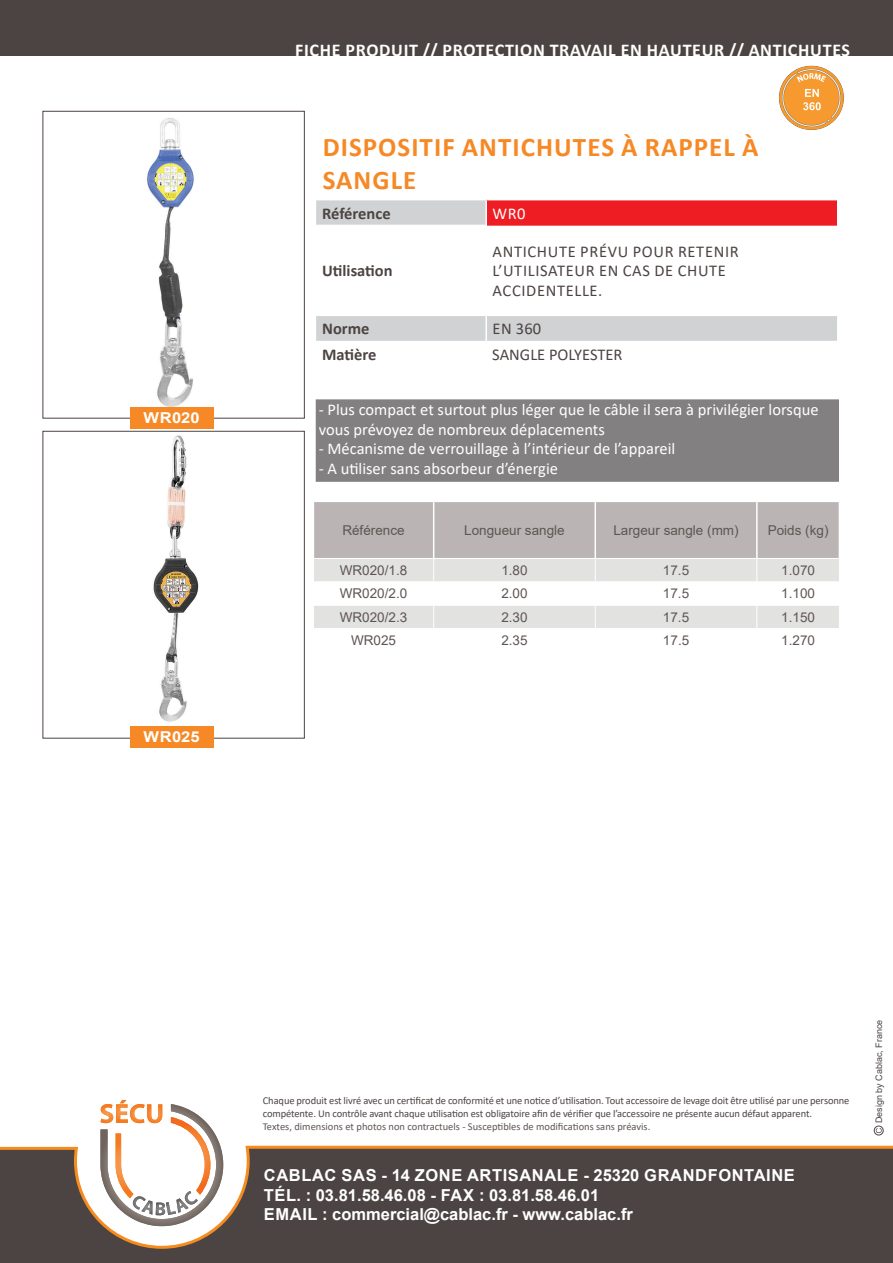
<style>
.page{position:relative;width:893px;height:1263px;background:#fff}
.page>*{position:absolute;margin:0;border:0;box-sizing:border-box;transform-origin:0 0}
.t1{font:700 27px/32.4px "Calibri";letter-spacing:.04em;color:#f68926}
.t2{font:700 18px "Calibri";letter-spacing:.04em;color:#fff}
.t3{font:16.5px/19.8px "Calibri";color:#fff}
.t4{font:700 16.5px/19.8px "Arial";color:#fff}
.t5{font:16.5px/19.8px "Calibri";letter-spacing:.04em;color:#4c4442}
.t6{font:700 16.5px "Calibri";color:#4c4442}
.t7{font:16.5px "Calibri";color:#4c4442}
.t8{font:700 15px "Arial";letter-spacing:.01em;color:#fff;scale:1.1 1}
.t9{font:13.5px "Arial";color:#5e5553}
.t10{font:10.5px/12.6px "Calibri";letter-spacing:-.01em;color:#4c4442}
.t11{font:10.5px "Calibri";color:#5e5553}
.t12{font:9px "Arial";color:#4c4442}
</style>
<div class="page">
<div style="left:0;top:1147px;width:893px;height:116px;background:#4c4442"></div>
<svg style="left:100px;top:1100px;width:106px;height:44px"></svg>
<img style="left:206px;top:1122px;width:9px;height:22px">
<img style="left:214px;top:1133px;width:6px;height:11px">
<svg style="left:0;top:1144px;width:893px;height:105px"></svg>
<div style="left:874px;top:1126px;width:10px;height:9px;border:1px solid #4c4442;border-radius:50%"></div>
<svg style="left:876px;top:1128px;width:6px;height:5px"></svg>
<div style="left:43px;top:111px;width:262px;height:307px;border:1px solid #4c4442"></div>
<div style="left:43px;top:431px;width:262px;height:307px;border:1px solid #4c4442"></div>
<div style="left:0;top:0;width:893px;height:55px;background:#4c4442"></div>
<svg style="left:316px;top:200px;width:521px;height:141px"></svg>
<div style="left:486px;top:200px;width:351px;height:25px;background:#ee1d23"></div>
<hr style="left:316px;top:315px;width:170px;height:1px;background:#fff">
<hr style="left:486px;top:315px;width:351px;height:1px;background:#fff">
<hr style="left:316px;top:225px;width:169px;height:1px;background:#fff">
<hr style="left:487px;top:225px;width:350px;height:1px;background:#ee1d23">
<hr style="left:485px;top:200px;width:2px;height:25px;background:#fff">
<hr style="left:485px;top:225px;width:2px;height:90px;background:#fff">
<hr style="left:485px;top:316px;width:2px;height:25px;background:#fff">
<img style="left:779px;top:65px;width:65px;height:65px">
<img style="left:147px;top:118px;width:67px;height:296px">
<img style="left:153px;top:435px;width:61px;height:299px">
<div style="left:317px;top:401px;width:520px;height:79px;background:#838082"></div>
<div style="left:316px;top:399px;width:523px;height:83px;border:3px solid #838082"></div>
<svg style="left:314px;top:502px;width:525px;height:126px"></svg>
<div style="left:130px;top:407px;width:83px;height:22px;background:#f68926"></div>
<div style="left:130px;top:726px;width:83px;height:22px;background:#f68926"></div>
<h3 class="t8" style="left:144px;top:408px;width:52px">WR020</h3>
<h3 class="t8" style="left:144px;top:726px;width:52px">WR025</h3>
<h2 class="t2" style="left:295px;top:37px;width:557px">FICHE PRODUIT // PROTECTION TRAVAIL EN HAUTEUR // ANTICHUTES</h2>
<h1 class="t1" style="left:323px;top:131px;width:437px">DISPOSITIF ANTICHUTES À RAPPEL À<br>SANGLE</h1>
<h3 class="t6" style="left:322px;top:201px;width:70px">Référence</h3>
<h3 class="t3" style="left:493px;top:203px;width:34px">WR0</h3>
<h3 class="t6" style="left:322px;top:259px;width:72px">Utilisation</h3>
<h3 class="t5" style="left:493px;top:241px;width:248px">ANTICHUTE PRÉVU POUR RETENIR<br>L’UTILISATEUR EN CAS DE CHUTE<br>ACCIDENTELLE.</h3>
<h3 class="t6" style="left:322px;top:317px;width:49px">Norme</h3>
<h3 class="t5" style="left:493px;top:318px;width:50px">EN 360</h3>
<h3 class="t6" style="left:322px;top:343px;width:56px">Matière</h3>
<h3 class="t7" style="left:492px;top:343px;width:132px">SANGLE POLYESTER</h3>
<h3 class="t3" style="left:319px;top:399px;width:501px">- Plus compact et surtout plus léger que le câble il sera à privilégier lorsque vous prévoyez de nombreux déplacements</h3>
<h3 class="t3" style="left:319px;top:439px;width:358px">- Mécanisme de verrouillage à l’intérieur de l’appareil</h3>
<h3 class="t3" style="left:319px;top:458px;width:241px">- A utiliser sans absorbeur d’énergie</h3>
<p class="t9" style="left:342px;top:521px;width:64px">Référence</p>
<p class="t9" style="left:464px;top:521px;width:102px">Longueur sangle</p>
<p class="t9" style="left:613px;top:521px;width:127px">Largeur sangle (mm)</p>
<p class="t9" style="left:768px;top:521px;width:62px">Poids (kg)</p>
<p class="t9" style="left:340px;top:561px;width:69px">WR020/1.8</p>
<p class="t9" style="left:501px;top:561px;width:28px">1.80</p>
<p class="t9" style="left:663px;top:561px;width:28px">17.5</p>
<p class="t9" style="left:781px;top:561px;width:35px">1.070</p>
<p class="t9" style="left:340px;top:584px;width:69px">WR020/2.0</p>
<p class="t9" style="left:501px;top:584px;width:28px">2.00</p>
<p class="t9" style="left:663px;top:584px;width:28px">17.5</p>
<p class="t9" style="left:781px;top:584px;width:35px">1.100</p>
<p class="t9" style="left:340px;top:608px;width:69px">WR020/2.3</p>
<p class="t9" style="left:501px;top:608px;width:28px">2.30</p>
<p class="t9" style="left:663px;top:608px;width:28px">17.5</p>
<p class="t9" style="left:781px;top:608px;width:35px">1.150</p>
<p class="t9" style="left:351px;top:631px;width:47px">WR025</p>
<p class="t9" style="left:501px;top:631px;width:28px">2.35</p>
<p class="t9" style="left:663px;top:631px;width:28px">17.5</p>
<p class="t9" style="left:781px;top:631px;width:35px">1.270</p>
<p class="t10" style="left:263px;top:1094px;width:588px">Chaque produit est livré avec un certificat de conformité et une notice d’utilisation. Tout accessoire de levage doit être utilisé par une personne compétente. Un contrôle avant chaque utilisation est obligatoire afin de vérifier que l’accessoire ne présente aucun défaut apparent.</p>
<p class="t11" style="left:263px;top:1119px;width:389px">Textes, dimensions et photos non contractuels - Susceptibles de modifications sans préavis.</p>
<h3 class="t4" style="left:264px;top:1165px;width:532px">CABLAC SAS - 14 ZONE ARTISANALE - 25320 GRANDFONTAINE<br>TÉL. : 03.81.58.46.08 - FAX : 03.81.58.46.01<br>EMAIL : commercial@cablac.fr - www.cablac.fr</h3>
<p class="t12" style="left:873px;top:1123px;width:105px;rotate:-90deg">Design by Cablac, France</p>
</div>
